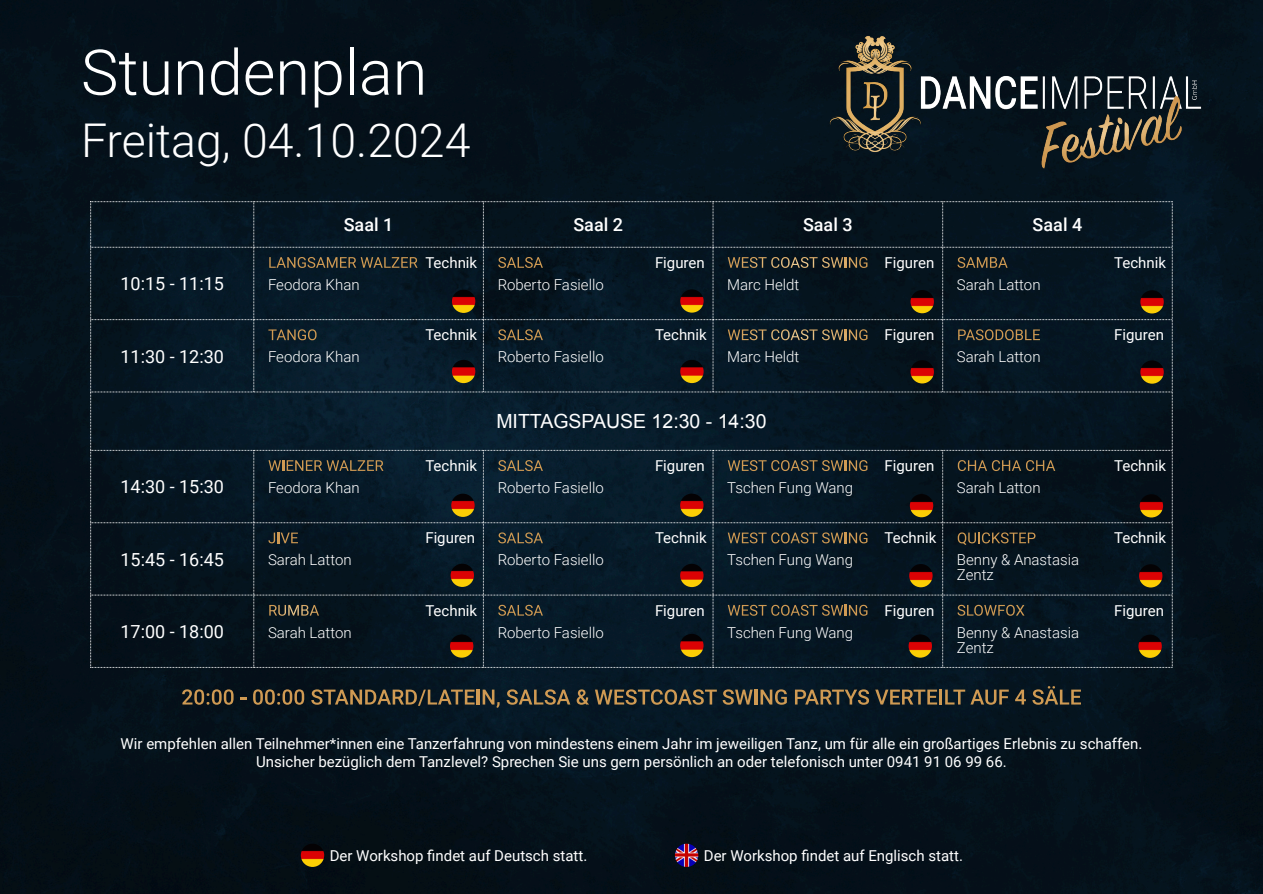
<style>
.page{position:relative;width:1263px;height:894px;background:#fff}
.page>*{position:absolute;margin:0;border:0;box-sizing:border-box;transform-origin:0 0}
.t1{font:300 63px "Roboto";color:#fff}
.t2{font:300 46.5px "Roboto";color:#fff}
.t3{font:19.5px "Arial";color:#fff}
.t4{font:18px "Roboto";color:#fff}
.t5{font:500 18px "Roboto";color:#fff}
.t6{font:15px/18px "Roboto";color:#fff;text-align:center}
.t7{font:300 15px/15px "Roboto";color:#fff}
</style>
<div class="page">
<img style="left:0;top:0;width:1263px;height:893px">
<img style="left:813px;top:32px;width:404px;height:136px">
<svg style="left:182px;top:689px;width:52px;height:15px"></svg>
<svg style="left:253px;top:689px;width:51px;height:15px"></svg>
<svg style="left:311px;top:689px;width:189px;height:18px;background:#4a4231"></svg>
<svg style="left:507px;top:689px;width:63px;height:15px"></svg>
<svg style="left:577px;top:689px;width:12px;height:15px"></svg>
<svg style="left:595px;top:689px;width:122px;height:15px;background:#524936"></svg>
<svg style="left:723px;top:689px;width:64px;height:15px"></svg>
<svg style="left:795px;top:689px;width:74px;height:15px"></svg>
<svg style="left:875px;top:689px;width:62px;height:15px"></svg>
<hr style="left:939px;top:689px;width:3px;height:15px;background:#cf9a53">
<svg style="left:945px;top:689px;width:64px;height:15px"></svg>
<svg style="left:1015px;top:689px;width:11px;height:15px"></svg>
<svg style="left:1032px;top:685px;width:49px;height:19px"></svg>
<svg style="left:90px;top:201px;width:1083px;height:466px;background:#0a1a26"></svg>
<img style="left:301px;top:843px;width:23px;height:23px;border-radius:50%">
<img style="left:675px;top:843px;width:23px;height:23px;border-radius:50%">
<img style="left:680px;top:289px;width:24px;height:23px;border-radius:50%">
<img style="left:680px;top:360px;width:24px;height:23px;border-radius:50%">
<img style="left:910px;top:290px;width:24px;height:23px;border-radius:50%">
<img style="left:910px;top:360px;width:24px;height:23px;border-radius:50%">
<img style="left:910px;top:494px;width:23px;height:23px;border-radius:50%">
<img style="left:909px;top:564px;width:24px;height:23px;border-radius:50%">
<img style="left:909px;top:634px;width:23px;height:23px;border-radius:50%">
<img style="left:1140px;top:290px;width:24px;height:23px;border-radius:50%">
<img style="left:1140px;top:360px;width:24px;height:23px;border-radius:50%">
<img style="left:1140px;top:494px;width:23px;height:23px;border-radius:50%">
<img style="left:1139px;top:564px;width:23px;height:23px;border-radius:50%">
<img style="left:1138px;top:634px;width:24px;height:23px;border-radius:50%">
<img style="left:452px;top:289px;width:23px;height:24px;border-radius:50%">
<img style="left:452px;top:360px;width:23px;height:23px;border-radius:50%">
<img style="left:451px;top:493px;width:24px;height:23px;border-radius:50%">
<img style="left:451px;top:563px;width:23px;height:23px;border-radius:50%">
<img style="left:450px;top:634px;width:23px;height:23px;border-radius:50%">
<img style="left:680px;top:493px;width:23px;height:23px;border-radius:50%">
<img style="left:680px;top:563px;width:23px;height:24px;border-radius:50%">
<img style="left:680px;top:633px;width:23px;height:24px;border-radius:50%">
<h1 class="t1" style="left:81px;top:47px;width:348px">Stundenplan</h1>
<h2 class="t2" style="left:81px;top:122px;width:391px">Freitag, 04.10.2024</h2>
<p class="t5" style="left:344px;top:218px;width:51px">Saal 1</p>
<p class="t5" style="left:573px;top:218px;width:51px">Saal 2</p>
<p class="t5" style="left:803px;top:218px;width:51px">Saal 3</p>
<p class="t5" style="left:1033px;top:218px;width:51px">Saal 4</p>
<p class="t6" style="left:425px;top:255px;width:53px">Technik</p>
<p class="t6" style="left:655px;top:255px;width:51px">Figuren</p>
<p class="t6" style="left:885px;top:255px;width:51px">Figuren</p>
<p class="t6" style="left:1114px;top:255px;width:53px">Technik</p>
<p class="t4" style="left:120px;top:276px;width:105px">10:15 - 11:15</p>
<p class="t7" style="left:268px;top:278px;width:93px">Feodora Khan</p>
<p class="t7" style="left:498px;top:278px;width:108px">Roberto Fasiello</p>
<p class="t7" style="left:727px;top:278px;width:74px">Marc Heldt</p>
<p class="t7" style="left:957px;top:278px;width:85px">Sarah Latton</p>
<p class="t6" style="left:425px;top:327px;width:53px">Technik</p>
<p class="t6" style="left:655px;top:327px;width:53px">Technik</p>
<p class="t6" style="left:885px;top:327px;width:51px">Figuren</p>
<p class="t6" style="left:1114px;top:327px;width:51px">Figuren</p>
<p class="t4" style="left:120px;top:349px;width:105px">11:30 - 12:30</p>
<p class="t7" style="left:268px;top:351px;width:93px">Feodora Khan</p>
<p class="t7" style="left:498px;top:351px;width:108px">Roberto Fasiello</p>
<p class="t7" style="left:727px;top:351px;width:74px">Marc Heldt</p>
<p class="t7" style="left:957px;top:351px;width:85px">Sarah Latton</p>
<h3 class="t3" style="left:496px;top:414px;width:272px">MITTAGSPAUSE 12:30 - 14:30</h3>
<p class="t6" style="left:425px;top:458px;width:53px">Technik</p>
<p class="t6" style="left:655px;top:458px;width:51px">Figuren</p>
<p class="t6" style="left:885px;top:458px;width:51px">Figuren</p>
<p class="t6" style="left:1114px;top:458px;width:53px">Technik</p>
<p class="t4" style="left:120px;top:479px;width:105px">14:30 - 15:30</p>
<p class="t7" style="left:268px;top:481px;width:93px">Feodora Khan</p>
<p class="t7" style="left:498px;top:481px;width:108px">Roberto Fasiello</p>
<p class="t7" style="left:727px;top:481px;width:127px">Tschen Fung Wang</p>
<p class="t7" style="left:957px;top:481px;width:85px">Sarah Latton</p>
<p class="t6" style="left:425px;top:530px;width:51px">Figuren</p>
<p class="t6" style="left:655px;top:530px;width:53px">Technik</p>
<p class="t6" style="left:885px;top:530px;width:53px">Technik</p>
<p class="t6" style="left:1114px;top:530px;width:53px">Technik</p>
<p class="t4" style="left:120px;top:552px;width:105px">15:45 - 16:45</p>
<p class="t7" style="left:268px;top:554px;width:85px">Sarah Latton</p>
<p class="t7" style="left:498px;top:554px;width:108px">Roberto Fasiello</p>
<p class="t7" style="left:727px;top:554px;width:127px">Tschen Fung Wang</p>
<p class="t7" style="left:957px;top:554px;width:124px">Benny &amp; Anastasia<br>Zentz</p>
<p class="t6" style="left:425px;top:602px;width:53px">Technik</p>
<p class="t6" style="left:655px;top:602px;width:51px">Figuren</p>
<p class="t6" style="left:885px;top:602px;width:51px">Figuren</p>
<p class="t6" style="left:1114px;top:602px;width:51px">Figuren</p>
<p class="t4" style="left:120px;top:624px;width:105px">17:00 - 18:00</p>
<p class="t7" style="left:268px;top:626px;width:85px">Sarah Latton</p>
<p class="t7" style="left:498px;top:626px;width:108px">Roberto Fasiello</p>
<p class="t7" style="left:727px;top:626px;width:127px">Tschen Fung Wang</p>
<p class="t7" style="left:957px;top:626px;width:124px">Benny &amp; Anastasia<br>Zentz</p>
<p class="t6" style="left:121px;top:735px;width:1023px">Wir empfehlen allen Teilnehmer*innen eine Tanzerfahrung von mindestens einem Jahr im jeweiligen Tanz, um für alle ein großartiges Erlebnis zu schaffen.<br>Unsicher bezüglich dem Tanzlevel? Sprechen Sie uns gern persönlich an oder telefonisch unter 0941 91 06 99 66.</p>
<p class="t6" style="left:330px;top:847px;width:259px">Der Workshop findet auf Deutsch statt.</p>
<p class="t6" style="left:704px;top:847px;width:261px">Der Workshop findet auf Englisch statt.</p>
</div>
